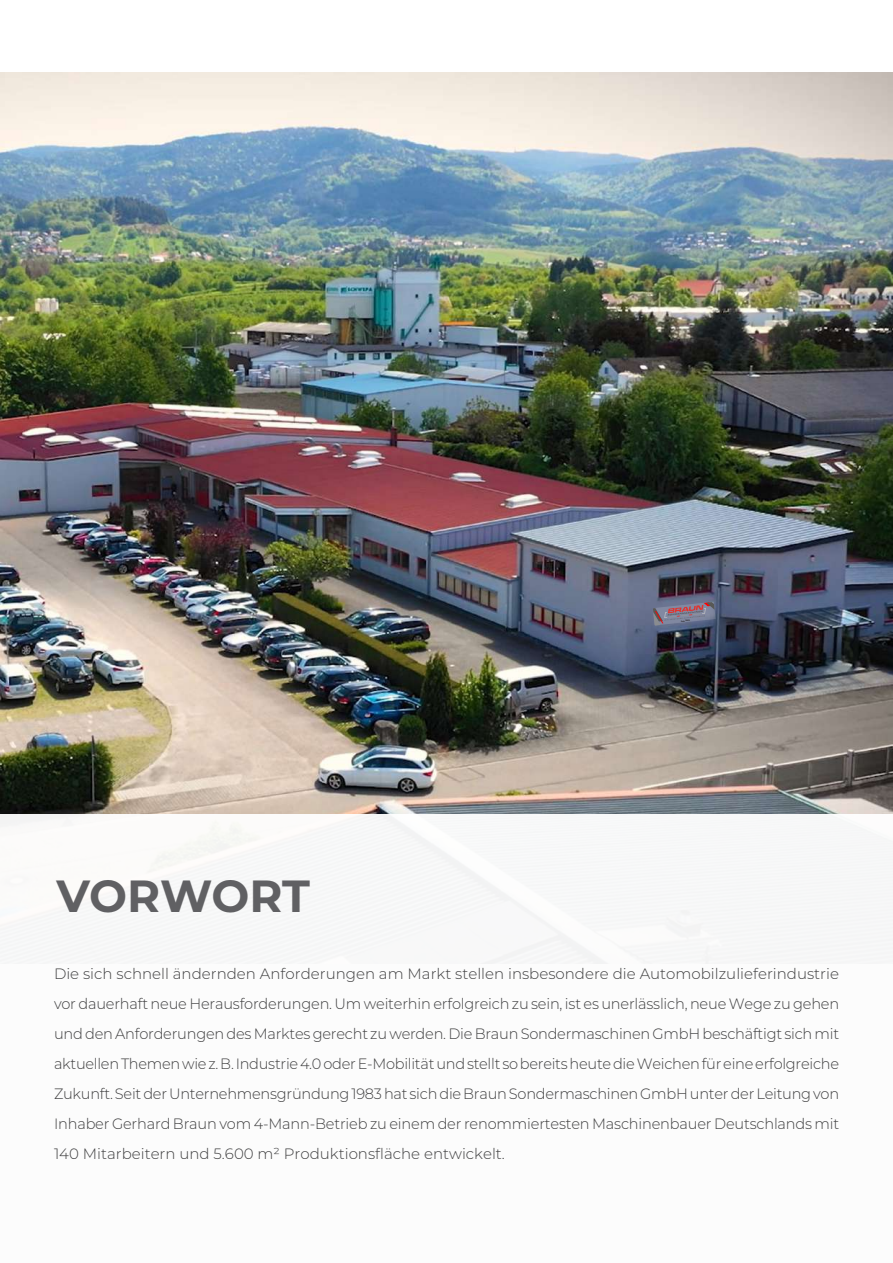
<style>
.page{position:relative;width:893px;height:1263px;background:#fff}
.page>*{position:absolute;margin:0;border:0;box-sizing:border-box;transform-origin:0 0}
.t1{font:700 45px "Montserrat";letter-spacing:-.005em;color:#606063}
.t2{font:300 15px/30px "Montserrat";color:#3e3e3f;text-align:justify}
.t3{font:700 1.95px "Montserrat";color:#231f20}
</style>
<div class="page">
<img style="left:0;top:73px;width:893px;height:742px">
<svg style="left:652px;top:601px;width:64px;height:25px;background:#7b7389"></svg>
<h1 class="t1" style="left:57px;top:863px;width:255px">VORWORT</h1>
<p class="t3" style="left:681px;top:620px;width:10px;rotate:-6deg">Seit 1983</p>
<p class="t2" style="left:54px;top:958px;width:787px">Die sich schnell ändernden Anforderungen am Markt stellen insbesondere die Automobilzulieferindustrie vor dauerhaft neue Herausforderungen. Um weiterhin erfolgreich zu sein, ist es unerlässlich, neue Wege zu gehen und den Anforderungen des Marktes gerecht zu werden. Die Braun Sondermaschinen GmbH beschäftigt sich mit aktuellen Themen wie z. B. Industrie 4.0 oder E-Mobilität und stellt so bereits heute die Weichen für eine erfolgreiche Zukunft. Seit der Unternehmensgründung 1983 hat sich die Braun Sondermaschinen GmbH unter der Leitung von Inhaber Gerhard Braun vom 4-Mann-Betrieb zu einem der renommiertesten Maschinenbauer Deutschlands mit 140 Mitarbeitern und 5.600 m² Produktionsfläche entwickelt.</p>
</div>
